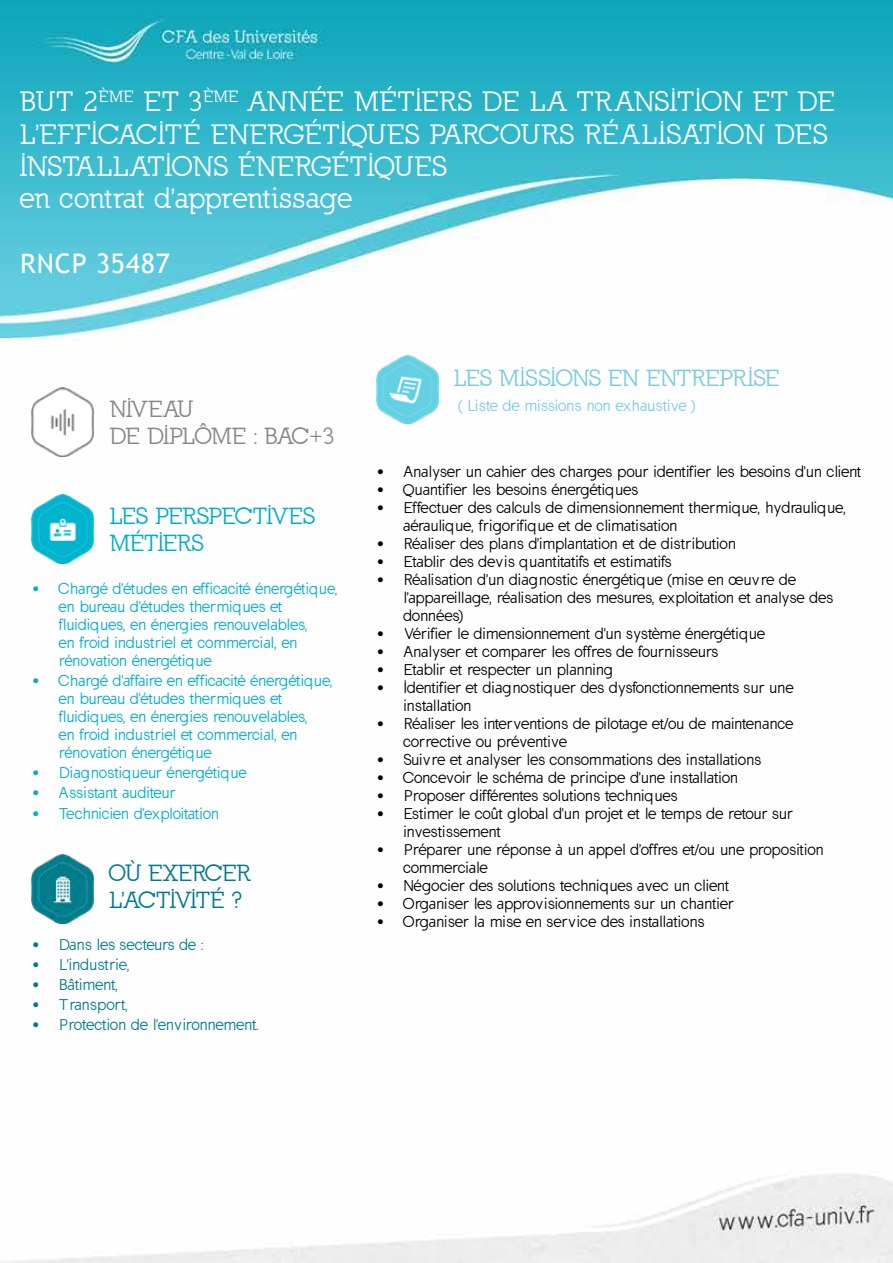
<style>
.page{position:relative;width:893px;height:1263px;background:#fff}
.page>*{position:absolute;margin:0;border:0;box-sizing:border-box;transform-origin:0 0}
.t1{font:27px/32.4px "California";letter-spacing:.03em;color:#fff}
.t2{font:27px "Trebuchet MS";letter-spacing:.03em;color:#fff}
.t3{font:22.5px "California";color:#7bcbe2}
.t4{font:22.5px/27px "California";color:#00aecc}
.t5{font:22.5px/27px "California";color:#8a8684}
.t6{font:22.5px/27px "California";color:#007a8e}
.t7{font:15px/18px "California Sans";color:#000}
.t8{font:15px/18px "California Sans";color:#00aecc}
.t9{font:15px/18px "California Sans";letter-spacing:.02em;color:#000}
.t10{font:15px/18px "California Sans";letter-spacing:.025em;color:#000}
.t11{font:15px "California Sans";letter-spacing:.01em;color:#007a8e}
.t12{font:15px "California Sans";letter-spacing:.025em;color:#7bcbe2}
.t13{font:15px "California Sans";letter-spacing:.03em;color:#00aecc}
.t14{font:15px "California Sans";letter-spacing:.03em;color:#007a8e}
.t15{font:15px "California Sans";letter-spacing:.035em;color:#007a8e}
</style>
<div class="page">
<img style="left:0;top:0;width:893px;height:1263px">
<img style="left:32px;top:388px;width:62px;height:69px">
<img style="left:32px;top:495px;width:62px;height:69px">
<img style="left:32px;top:855px;width:62px;height:68px">
<img style="left:376px;top:355px;width:62px;height:69px">
<h1 class="t1" style="left:20px;top:86px;width:816px">BUT 2<sup>ÈME</sup> ET 3<sup>ÈME</sup> ANNÉE MÉTIERS DE LA TR ANSITION ET DE L'EFFICACITÉ ENERGÉTIQUES PARCOURS RÉALISATION DES INSTALLATIONS ÉNERGÉTIQUES<br>en contrat d'apprentissage</h1>
<h1 class="t2" style="left:20px;top:248px;width:151px">RNCP 35487</h1>
<h2 class="t5" style="left:110px;top:396px;width:226px">NIVEAU<br>DE DIPLÔME : BAC+3</h2>
<h2 class="t4" style="left:110px;top:503px;width:206px">LES PERSPECTIVES<br>MÉTIERS</h2>
<p class="t8" style="left:59px;top:580px;width:280px;text-indent:-27px">• Chargé d'études en efficacité énergétique, en bureau d'études thermiques et fluidiques, en énergies renouvelables,<br>en froid industriel et commercial, en rénovation énergétique</p>
<p class="t8" style="left:59px;top:672px;width:275px;text-indent:-27px">• Chargé d'affaire en efficacité énergétique, en bureau d'études thermiques et fluidiques, en énergies renouvelables,<br>en froid industriel et commercial, en rénovation énergétique</p>
<p class="t13" style="left:32px;top:764px;width:216px">• Diagnostiqueur énergétique</p>
<p class="t8" style="left:32px;top:784px;width:145px">• Assistant auditeur</p>
<p class="t8" style="left:32px;top:804px;width:188px">• Technicien d'exploitation</p>
<h2 class="t6" style="left:109px;top:860px;width:142px">OÙ EXERCER<br>L'ACTIVITÉ ?</h2>
<p class="t11" style="left:32px;top:936px;width:173px">• Dans les secteurs de :</p>
<p class="t14" style="left:32px;top:956px;width:99px">• L'industrie,</p>
<p class="t11" style="left:32px;top:976px;width:87px">• Bâtiment,</p>
<p class="t15" style="left:32px;top:996px;width:97px">• Transport,</p>
<p class="t11" style="left:32px;top:1016px;width:228px">• Protection de l'environnement.</p>
<h2 class="t3" style="left:454px;top:365px;width:327px">LES MISSIONS EN ENTREPRISE</h2>
<p class="t12" style="left:458px;top:397px;width:239px">( Liste de missions non exhaustive )</p>
<p class="t7" style="left:376px;top:463px;width:486px">• Analyser un cahier des charges pour identifier les besoins d'un client</p>
<p class="t10" style="left:376px;top:481px;width:263px">• Quantifier les besoins énergétiques</p>
<p class="t9" style="left:403px;top:499px;width:444px;text-indent:-27px">• Effectuer des calculs de dimensionnement thermique, hydraulique, aéraulique, frigorifique et de climatisation</p>
<p class="t7" style="left:376px;top:535px;width:361px">• Réaliser des plans d'implantation et de distribution</p>
<p class="t7" style="left:376px;top:553px;width:296px">• Etablir des devis quantitatifs et estimatifs</p>
<p class="t9" style="left:403px;top:571px;width:431px;text-indent:-27px">• Réalisation d'un diagnostic énergétique (mise en œuvre de l'appareillage, réalisation des mesures, exploitation et analyse des données)</p>
<p class="t7" style="left:376px;top:625px;width:390px">• Vérifier le dimensionnement d'un système énergétique</p>
<p class="t7" style="left:376px;top:643px;width:343px">• Analyser et comparer les offres de fournisseurs</p>
<p class="t7" style="left:376px;top:661px;width:238px">• Etablir et respecter un planning</p>
<p class="t10" style="left:403px;top:679px;width:391px;text-indent:-27px">• Identifier et diagnostiquer des dysfonctionnements sur une installation</p>
<p class="t7" style="left:403px;top:715px;width:391px;text-indent:-27px">• Réaliser les interventions de pilotage et/ou de maintenance corrective ou préventive</p>
<p class="t7" style="left:376px;top:751px;width:386px">• Suivre et analyser les consommations des installations</p>
<p class="t7" style="left:376px;top:769px;width:363px">• Concevoir le schéma de principe d'une installation</p>
<p class="t7" style="left:376px;top:787px;width:302px">• Proposer différentes solutions techniques</p>
<p class="t7" style="left:403px;top:805px;width:391px;text-indent:-27px">• Estimer le coût global d'un projet et le temps de retour sur investissement</p>
<p class="t7" style="left:403px;top:841px;width:422px;text-indent:-27px">• Préparer une réponse à un appel d'offres et/ou une proposition commerciale</p>
<p class="t7" style="left:376px;top:877px;width:354px">• Négocier des solutions techniques avec un client</p>
<p class="t7" style="left:376px;top:895px;width:359px">• Organiser les approvisionnements sur un chantier</p>
<p class="t10" style="left:376px;top:913px;width:330px">• Organiser la mise en service des installations</p>
</div>
